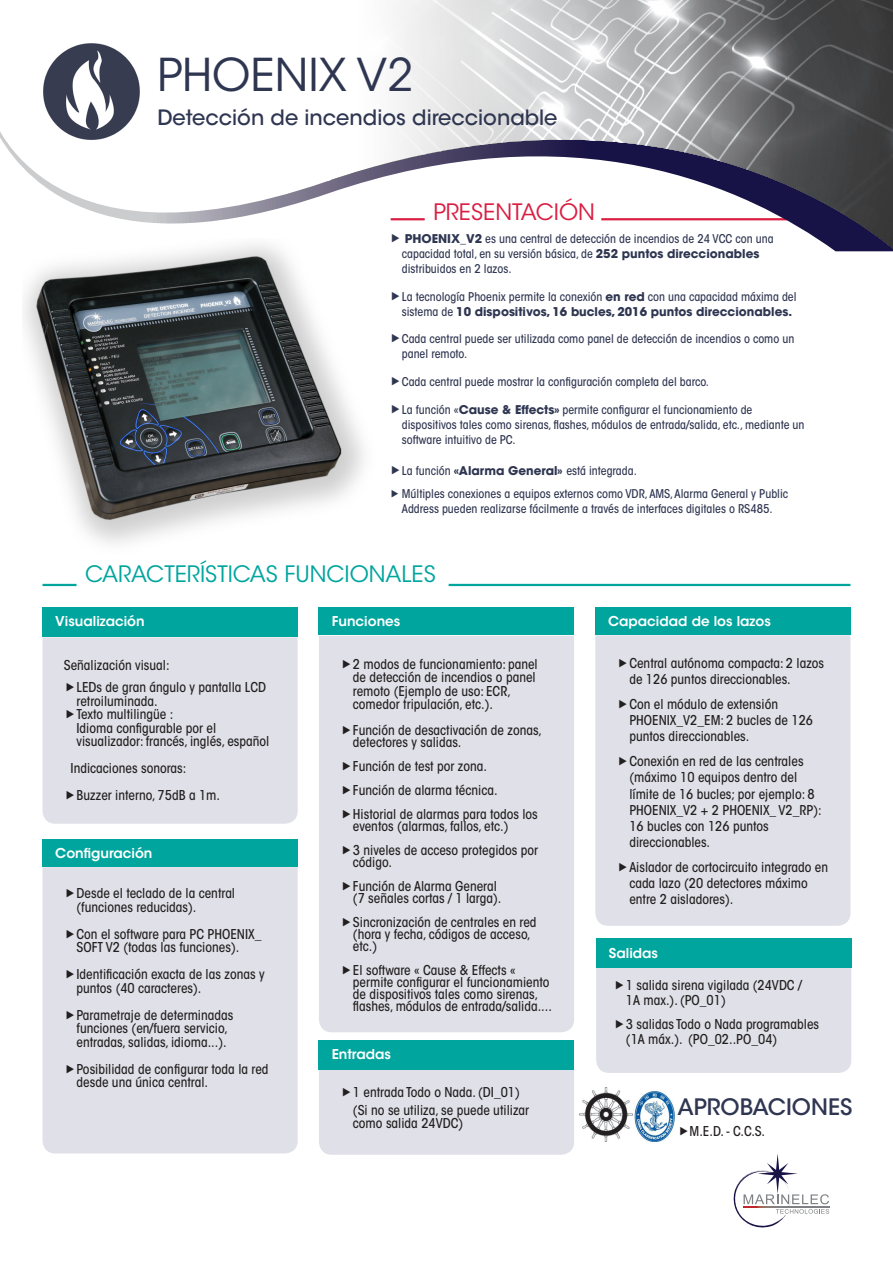
<style>
.page{position:relative;width:893px;height:1263px;background:#fff}
.page>*{position:absolute;margin:0;border:0;box-sizing:border-box;transform-origin:0 0}
.t1{font:45px "ITC Avant Garde Std";color:#2f3651}
.t2{font:22.5px "ITC Avant Garde Std";color:#00a59e}
.t3{font:22.5px "ITC Avant Garde Std";color:#da1e42}
.t4{font:500 22.5px "ITC Avant Garde Std";color:#2f3651}
.t5{font:500 21px "ITC Avant Garde Std";color:#2f3651}
.Style_de_paragraphe{font:500 condensed 13.5px/13.5px "ITC Avant Garde Std";color:#231f20}
.t6{font:600 13.5px "ITC Avant Garde Std";color:#fff}
.t7{font:500 condensed 12px/15px "ITC Avant Garde Std";color:#2f3651}
.s1{font-weight:700;font-stretch:normal}
</style>
<div class="page">
<svg style="left:733px;top:1154px;width:96px;height:73px"></svg>
<svg style="left:744px;top:1206px;width:85px;height:1px"></svg>
<img style="left:579px;top:1088px;width:95px;height:54px">
<svg style="left:0;top:132px;width:893px;height:119px"></svg>
<img style="left:331px;top:0;width:562px;height:249px">
<svg style="left:327px;top:0;width:455px;height:183px"></svg>
<div style="left:43px;top:839px;width:255px;height:28px;background:#00a59e"></div>
<div style="left:43px;top:867px;width:255px;height:286px;background:#e0e1e8"></div>
<div style="left:595px;top:607px;width:255px;height:28px;background:#00a59e"></div>
<div style="left:595px;top:635px;width:255px;height:291px;background:#e0e1e8"></div>
<div style="left:319px;top:607px;width:255px;height:28px;background:#00a59e"></div>
<div style="left:319px;top:636px;width:255px;height:396px;background:#e0e1e8"></div>
<div style="left:43px;top:637px;width:255px;height:187px;background:#e0e1e8"></div>
<div style="left:43px;top:607px;width:255px;height:30px;background:#00a59e"></div>
<img style="left:43px;top:43px;width:97px;height:97px">
<div style="left:319px;top:1040px;width:255px;height:27px;background:#00a59e"></div>
<div style="left:596px;top:939px;width:255px;height:27px;background:#00a59e"></div>
<img style="left:23px;top:239px;width:421px;height:305px">
<hr style="left:43px;top:584px;width:34px;height:2px;background:#00a59e">
<hr style="left:449px;top:584px;width:401px;height:2px;background:#00a59e">
<svg style="left:67px;top:889px;width:7px;height:9px"></svg>
<svg style="left:67px;top:930px;width:7px;height:8px"></svg>
<svg style="left:67px;top:970px;width:7px;height:9px"></svg>
<svg style="left:67px;top:1011px;width:7px;height:8px"></svg>
<svg style="left:67px;top:1065px;width:7px;height:8px"></svg>
<svg style="left:619px;top:659px;width:8px;height:8px"></svg>
<svg style="left:619px;top:700px;width:8px;height:8px"></svg>
<svg style="left:619px;top:757px;width:8px;height:8px"></svg>
<svg style="left:619px;top:862px;width:8px;height:9px"></svg>
<svg style="left:343px;top:659px;width:7px;height:9px"></svg>
<svg style="left:343px;top:725px;width:7px;height:9px"></svg>
<svg style="left:343px;top:761px;width:7px;height:9px"></svg>
<svg style="left:343px;top:785px;width:7px;height:9px"></svg>
<svg style="left:343px;top:809px;width:7px;height:9px"></svg>
<svg style="left:343px;top:845px;width:7px;height:9px"></svg>
<svg style="left:343px;top:881px;width:7px;height:9px"></svg>
<svg style="left:343px;top:917px;width:7px;height:9px"></svg>
<svg style="left:343px;top:965px;width:7px;height:9px"></svg>
<svg style="left:67px;top:683px;width:7px;height:8px"></svg>
<svg style="left:67px;top:710px;width:7px;height:8px"></svg>
<svg style="left:67px;top:791px;width:7px;height:8px"></svg>
<svg style="left:392px;top:234px;width:7px;height:8px"></svg>
<svg style="left:392px;top:291px;width:7px;height:9px"></svg>
<svg style="left:392px;top:334px;width:7px;height:9px"></svg>
<svg style="left:392px;top:377px;width:7px;height:8px"></svg>
<svg style="left:392px;top:405px;width:7px;height:8px"></svg>
<svg style="left:392px;top:465px;width:7px;height:9px"></svg>
<svg style="left:392px;top:490px;width:6px;height:7px"></svg>
<div style="left:319px;top:1067px;width:255px;height:88px;background:#e0e1e8"></div>
<div style="left:596px;top:966px;width:255px;height:107px;background:#e0e1e8"></div>
<p class="t1" style="left:157px;top:48px;width:257px">PHOENIX V2</p>
<p class="t5" style="left:157px;top:104px;width:402px">Detección de incendios direccionable</p>
<p class="t3" style="left:433px;top:199px;width:163px">PRESENTACIÓN</p>
<p class="t7" style="left:402px;top:231px;width:373px"><span class="s1">PHOENIX_V2</span> es una central de detección de incendios de 24 VCC con una capacidad total, en su versión básica, de <span class="s1">252 puntos direccionables </span>distribuidos en 2 lazos.</p>
<p class="t7" style="left:402px;top:289px;width:396px">La tecnología Phoenix permite la conexión <span class="s1">en red</span> con una capacidad máxima del sistema de <span class="s1">10 dispositivos, 16 bucles, 2016 puntos direccionables.</span></p>
<p class="t7" style="left:402px;top:331px;width:394px">Cada central puede ser utilizada como panel de detección de incendios o como un panel remoto.</p>
<p class="t7" style="left:402px;top:374px;width:309px">Cada central puede mostrar la configuración completa del barco.</p>
<p class="t7" style="left:402px;top:402px;width:404px">La función «<span class="s1">Cause &amp; Effects»</span> permite configurar el funcionamiento de dispositivos tales como sirenas, flashes, módulos de entrada/salida, etc., mediante un software intuitivo de PC.</p>
<p class="t7" style="left:402px;top:463px;width:237px">La función <span class="s1">«Alarma General»</span> está integrada.</p>
<p class="t7" style="left:402px;top:486px;width:388px">Múltiples conexiones a equipos externos como VDR, AMS, Alarma General y Public<br>Address pueden realizarse fácilmente a través de interfaces digitales o RS485.</p>
<p class="t2" style="left:85px;top:560px;width:352px">CARACTERÍSTICAS FUNCIONALES</p>
<p class="t6" style="left:55px;top:613px;width:91px">Visualización</p>
<p class="Style_de_paragraphe" style="left:64px;top:658px;width:107px">Señalización visual:</p>
<p class="Style_de_paragraphe" style="left:77px;top:680px;width:191px">LEDs de gran ángulo y pantalla LCD retroiluminada.</p>
<p class="Style_de_paragraphe" style="left:77px;top:707px;width:194px">Texto multilingüe :<br>Idioma configurable por el visualizador: francés, inglés, español</p>
<p class="Style_de_paragraphe" style="left:71px;top:761px;width:117px">Indicaciones sonoras:</p>
<p class="Style_de_paragraphe" style="left:77px;top:788px;width:145px">Buzzer interno, 75dB a 1m.</p>
<p class="t6" style="left:55px;top:845px;width:99px">Configuración</p>
<p class="Style_de_paragraphe" style="left:77px;top:887px;width:160px">Desde el teclado de la central (funciones reducidas).</p>
<p class="Style_de_paragraphe" style="left:77px;top:927px;width:187px">Con el software para PC PHOENIX_<br>SOFT V2 (todas las funciones).</p>
<p class="Style_de_paragraphe" style="left:77px;top:968px;width:190px">Identificación exacta de las zonas y puntos (40 caracteres).</p>
<p class="Style_de_paragraphe" style="left:77px;top:1008px;width:158px">Parametraje de determinadas funciones (en/fuera servicio, entradas, salidas, idioma...).</p>
<p class="Style_de_paragraphe" style="left:77px;top:1062px;width:194px">Posibilidad de configurar toda la red desde una única central.</p>
<p class="t6" style="left:332px;top:613px;width:70px">Funciones</p>
<p class="Style_de_paragraphe" style="left:353px;top:657px;width:186px">2 modos de funcionamiento: panel de detección de incendios o panel remoto (Ejemplo de uso: ECR, comedor tripulación, etc.).</p>
<p class="Style_de_paragraphe" style="left:353px;top:724px;width:191px;line-height:12px">Función de desactivación de zonas, detectores y salidas.</p>
<p class="Style_de_paragraphe" style="left:353px;top:759px;width:136px">Función de test por zona.</p>
<p class="Style_de_paragraphe" style="left:353px;top:783px;width:146px">Función de alarma técnica.</p>
<p class="Style_de_paragraphe" style="left:353px;top:808px;width:186px;line-height:12px">Historial de alarmas para todos los eventos (alarmas, fallos, etc.)</p>
<p class="Style_de_paragraphe" style="left:353px;top:844px;width:187px;line-height:12px">3 niveles de acceso protegidos por código.</p>
<p class="Style_de_paragraphe" style="left:353px;top:880px;width:150px;line-height:12px">Función de Alarma General (7 señales cortas / 1 larga).</p>
<p class="Style_de_paragraphe" style="left:353px;top:916px;width:185px;line-height:12px">Sincronización de centrales en red (hora y fecha, códigos de acceso, etc.)</p>
<p class="Style_de_paragraphe" style="left:353px;top:964px;width:201px;line-height:12px">El software « Cause &amp; Effects « permite configurar el funcionamiento de dispositivos tales como sirenas, flashes, módulos de entrada/salida....</p>
<p class="t6" style="left:332px;top:1045px;width:61px">Entradas</p>
<p class="Style_de_paragraphe" style="left:353px;top:1085px;width:168px">1 entrada Todo o Nada. (DI_01)</p>
<p class="Style_de_paragraphe" style="left:353px;top:1103px;width:178px">(Si no se utiliza, se puede utilizar como salida 24VDC)</p>
<p class="t6" style="left:608px;top:613px;width:164px">Capacidad de los lazos</p>
<p class="Style_de_paragraphe" style="left:629px;top:655px;width:196px;line-height:16.2px">Central autónoma compacta: 2 lazos de 126 puntos direccionables.</p>
<p class="Style_de_paragraphe" style="left:629px;top:696px;width:185px;line-height:16.2px">Con el módulo de extensión<br>PHOENIX_V2_EM: 2 bucles de 126 puntos direccionables.</p>
<p class="Style_de_paragraphe" style="left:629px;top:753px;width:194px;line-height:16.2px">Conexión en red de las centrales (máximo 10 equipos dentro del límite de 16 bucles; por ejemplo: 8<br>PHOENIX_V2 + 2 PHOENIX_ V2_RP):<br>16 bucles con 126 puntos direccionables.</p>
<p class="Style_de_paragraphe" style="left:629px;top:859px;width:200px;line-height:16.2px">Aislador de cortocircuito integrado en cada lazo (20 detectores máximo entre 2 aisladores).</p>
<p class="t6" style="left:609px;top:944px;width:51px">Salidas</p>
<p class="Style_de_paragraphe" style="left:626px;top:978px;width:177px;line-height:15px">1 salida sirena vigilada (24VDC /<br>1A max.). (PO_01)</p>
<p class="Style_de_paragraphe" style="left:626px;top:1016px;width:195px;line-height:15px">3 salidas Todo o Nada programables (1A máx.). (PO_02..PO_04)</p>
<p class="t4" style="left:677px;top:1093px;width:176px">APROBACIONES</p>
<p class="Style_de_paragraphe" style="left:690px;top:1124px;width:77px">M.E.D. - C.C.S.</p>
</div>
